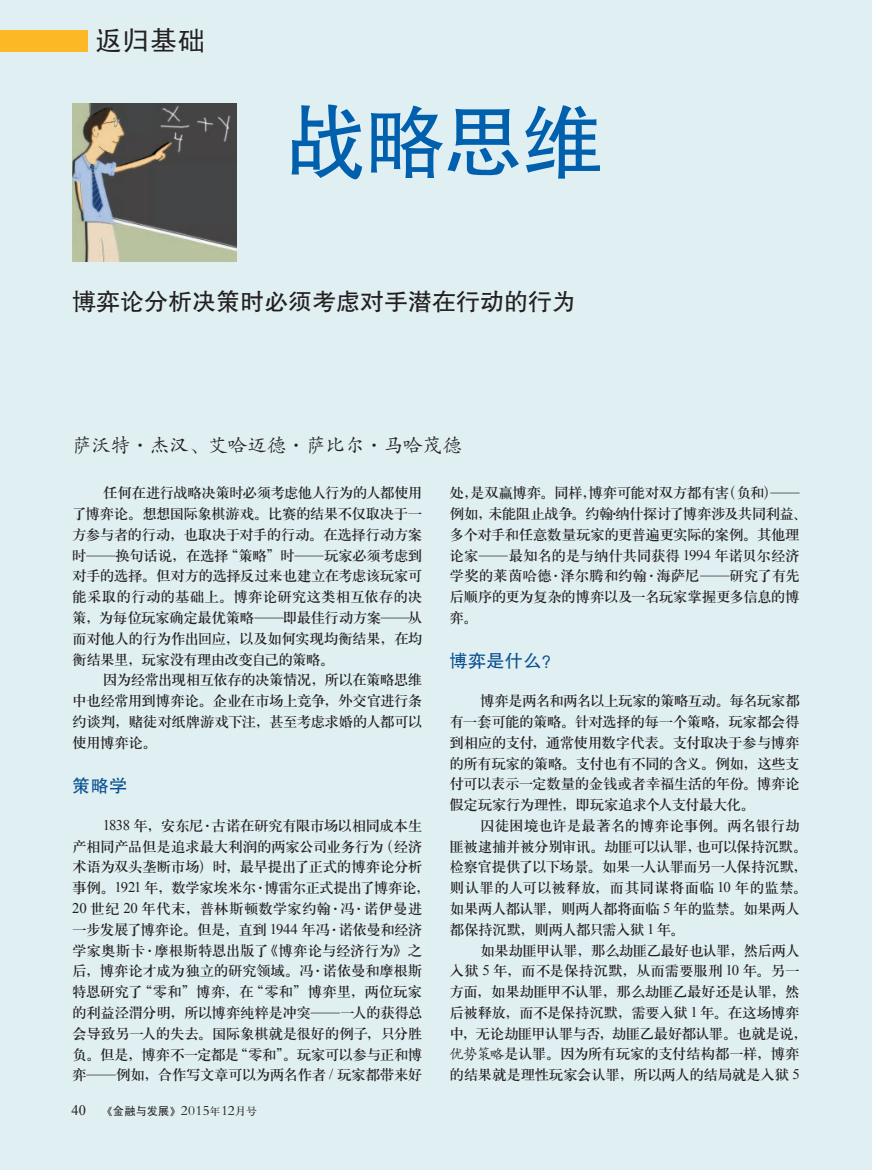
<style>
.page{position:relative;width:872px;height:1170px;background:#fff}
.page>*{position:absolute;margin:0;border:0;box-sizing:border-box;transform-origin:0 0}
.t1{font:81.6px "FZHTJW GB1 0";color:#0160ae}
.t2{font:27px "Sim Hei";color:#231f20}
.t3{font:24px "FZHTJW GB1 0";color:#231f20}
.t4{font:19.5px "FZKTJW GB1 0";color:#231f20}
.t5{font:17.7px "FZHTJW GB1 0";letter-spacing:.02em;color:#084f8f}
.t6{font:14.7px/20.7px "H Ya 3 gj";letter-spacing:-.04em;color:#231f20}
.t7{font:14.25px "FZBSJW GB1 0";letter-spacing:.02em;color:#231f20}
.s1{font-family:"FZKTJW GB1 0"}
.s2{font-family:"Times New Roman"}
.s3{font-family:"Times New Roman";font-size:14.55px}
.s4{font-family:"FZHTJW GB1 0";font-size:10.05px}
.s5{font-family:"Sim Hei";font-size:11.55px}
.s6{font-family:"FZS3 JW GB1 0";font-size:10.2px}
.s7{font-family:"FZS3 JW GB1 0";font-size:10.65px}
</style>
<div class="page">
<div style="left:0;top:0;width:872px;height:1169px;background:#dfeff2"></div>
<img style="left:72px;top:103px;width:164px;height:159px">
<div style="left:0;top:30px;width:87px;height:21px;background:#fcb825"></div>
<h2 class="t2" style="left:95px;top:26px;width:112px">返归基础</h2>
<h1 class="t1" style="left:285px;top:98px;width:320px">战略思维</h1>
<h3 class="t3" style="left:72px;top:288px;width:505px">博弈论分析决策时必须考虑对手潜在行动的行为</h3>
<h3 class="t4" style="left:72px;top:435px;width:391px">萨沃特·杰汉、艾哈迈德·萨比尔·马哈茂德</h3>
<p class="t6" style="left:72px;top:482px;width:352px;text-align:justify;text-indent:31px">任何在进行战略决策时必须考虑他人行为的人都使用了博弈论。想想国际象棋游戏。比赛的结果不仅取决于一方参与者的行动，也取决于对手的行动。在选择行动方案时<span class="s1">—</span>换句话说，在选择“策略”时<span class="s1">—</span>玩家必须考虑到对手的选择。但对方的选择反过来也建立在考虑该玩家可能采取的行动的基础上。博弈论研究这类相互依存的决策，为每位玩家确定最优策略<span class="s1">—</span>即最佳行动方案<span class="s1">—</span>从而对他人的行为作出回应，以及如何实现均衡结果，在均衡结果里，玩家没有理由改变自己的策略。</p>
<p class="t6" style="left:72px;top:669px;width:352px;text-align:justify;text-indent:31px">因为经常出现相互依存的决策情况，所以在策略思维中也经常用到博弈论。企业在市场上竞争，外交官进行条约谈判，赌徒对纸牌游戏下注，甚至考虑求婚的人都可以使用博弈论。</p>
<p class="t5" style="left:72px;top:775px;width:56px">策略学</p>
<p class="t6" style="left:72px;top:815px;width:359px;text-indent:31px"><span class="s2">1838</span> 年，安东尼<span class="s1">·</span>古诺在研究有限市场以相同成本生产相同产品但是追求最大利润的两家公司业务行为（经济术语为双头垄断市场）时，最早提出了正式的博弈论分析事例。<span class="s2">1921</span> 年，数学家埃米尔<span class="s1">·</span>博雷尔正式提出了博弈论，<br><span class="s2">20</span> 世纪 <span class="s2">20</span> 年代末，普林斯顿数学家约翰<span class="s1">·</span>冯<span class="s1">·</span>诺伊曼进一步发展了博弈论。但是，直到 <span class="s2">1944</span> 年冯<span class="s1">·</span>诺依曼和经济学家奥斯卡<span class="s1">·</span>摩根斯特恩出版了《博弈论与经济行为》之后，博弈论才成为独立的研究领域。冯<span class="s1">·</span>诺依曼和摩根斯特恩研究了“零和”博弈，在“零和”博弈里，两位玩家的利益泾渭分明，所以博弈纯粹是冲突<span class="s1">—</span>一人的获得总会导致另一人的失去。国际象棋就是很好的例子，只分胜负。但是，博弈不一定都是“零和”。玩家可以参与正和博弈<span class="s1">—</span>例如，合作写文章可以为两名作者 <span class="s2">/</span> 玩家都带来好</p>
<p class="t7" style="left:72px;top:1102px;width:187px"><span class="s3">40</span> <span class="s4">《</span><span class="s5">金融与发展</span><span class="s4">》</span> 2015<span class="s6">年</span>12<span class="s7">月号</span></p>
<p class="t6" style="left:449px;top:482px;width:359px">处，是双赢博弈。同样，博弈可能对双方都有害（负和）<span class="s1">—</span>例如，未能阻止战争。约翰<span class="s1">·</span>纳什探讨了博弈涉及共同利益、多个对手和任意数量玩家的更普遍更实际的案例。其他理论家<span class="s1">—</span>最知名的是与纳什共同获得 <span class="s2">1994</span> 年诺贝尔经济学奖的莱茵哈德<span class="s1">·</span>泽尔腾和约翰<span class="s1">·</span>海萨尼<span class="s1">—</span>研究了有先后顺序的更为复杂的博弈以及一名玩家掌握更多信息的博弈。</p>
<p class="t5" style="left:449px;top:651px;width:112px">博弈是什么？</p>
<p class="t6" style="left:449px;top:690px;width:352px;text-align:justify;text-indent:31px">博弈是两名和两名以上玩家的策略互动。每名玩家都有一套可能的策略。针对选择的每一个策略，玩家都会得到相应的支付，通常使用数字代表。支付取决于参与博弈的所有玩家的策略。支付也有不同的含义。例如，这些支付可以表示一定数量的金钱或者幸福生活的年份。博弈论假定玩家行为理性，即玩家追求个人支付最大化。</p>
<p class="t6" style="left:449px;top:815px;width:359px;text-indent:31px">囚徒困境也许是最著名的博弈论事例。两名银行劫匪被逮捕并被分别审讯。劫匪可以认罪，也可以保持沉默。检察官提供了以下场景。如果一人认罪而另一人保持沉默，则认罪的人可以被释放，而其同谋将面临 <span class="s2">10</span> 年的监禁。如果两人都认罪，则两人都将面临 <span class="s2">5</span> 年的监禁。如果两人都保持沉默，则两人都只需入狱 <span class="s2">1</span> 年。</p>
<p class="t6" style="left:449px;top:939px;width:359px;text-indent:31px">如果劫匪甲认罪，那么劫匪乙最好也认罪，然后两人入狱 <span class="s2">5</span> 年，而不是保持沉默，从而需要服刑 <span class="s2">10</span> 年。另一方面，如果劫匪甲不认罪，那么劫匪乙最好还是认罪，然后被释放，而不是保持沉默，需要入狱 <span class="s2">1</span> 年。在这场博弈中，无论劫匪甲认罪与否，劫匪乙最好都认罪。也就是说，<span class="s1">优势策略</span>是认罪。因为所有玩家的支付结构都一样，博弈的结果就是理性玩家会认罪，所以两人的结局就是入狱 <span class="s2">5</span></p>
</div>
